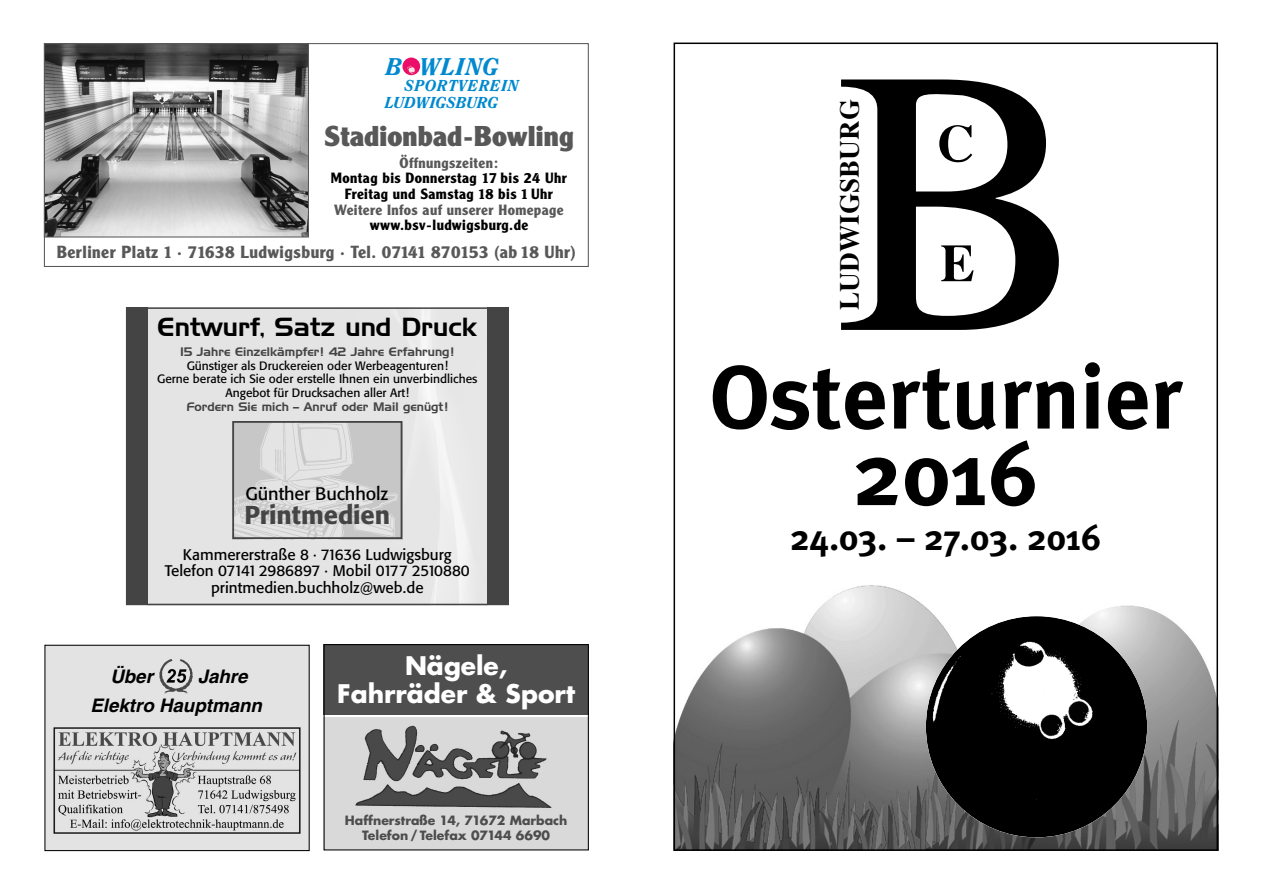
<style>
.page{position:relative;width:1262px;height:893px;background:#fff}
.page>*{position:absolute;margin:0;border:0;box-sizing:border-box;transform-origin:0 0}
.t1{font:378px "Times";color:#000}
.t2{font:700 90px/76.5px "Meta Plus";color:#000;text-align:center}
.t3{font:700 52.5px "Times";color:#000}
.t4{font:700 36px "Meta Plus";color:#000}
.t5{font:900 28.05px "Clearface Gothic LH";letter-spacing:.005em;color:#585858}
.t6{font:700 27.3px "Times";color:#000}
.t7{font:25.5px "Handel Gothic BT";color:#000}
.t8{font:500 25.5px "Formata BQ";letter-spacing:-.005em;color:#444}
.t9{font:700 24.9px/28px "Futura";color:#fff;text-align:center}
.t10{font:italic 800 24.15px "Clearface";letter-spacing:.035em;color:#0089cf}
.t11{font:italic 700 18.75px/29.1px "Helvetica";color:#000}
.t12{font:18px "Formata BQ";letter-spacing:-.005em;color:#000}
.t13{font:700 17.1px "Clearface Gothic LH";letter-spacing:.03em;color:#585858}
.t14{font:italic 800 15.75px/16.6px "Clearface";letter-spacing:.02em;color:#0089cf}
.t15{font:15.15px/16.5px "Formata BQ";color:#000;text-align:center}
.t16{font:700 14.55px/15.6px "Clearface Gothic LH";letter-spacing:.03em;color:#000;text-align:center}
.t17{font:700 14.55px "Clearface Gothic LH";letter-spacing:.03em;color:#585858}
.t18{font:700 12.45px/14.5px "Futura";color:#4d4d4d;text-align:center}
.t19{font:12px/13.5px "Formata BQ";color:#000;text-align:center}
.t20{font:12px "Handel Gothic BT";color:#444}
</style>
<div class="page">
<img style="left:46px;top:45px;width:261px;height:190px">
<div style="left:44px;top:43px;width:265px;height:194px;border:1px solid #585858"></div>
<img style="left:402px;top:58px;width:18px;height:17px;border-radius:50%">
<svg style="left:44px;top:644px;width:266px;height:208px;background:#c9c9c9"></svg>
<img style="left:133px;top:655px;width:88px;height:58px">
<img style="left:325px;top:717px;width:262px;height:131px">
<div style="left:323px;top:644px;width:266px;height:70px;background:#4e4e4e"></div>
<div style="left:329px;top:814px;width:254px;height:31px;background:#d9d9d9"></div>
<div style="left:323px;top:644px;width:266px;height:206px;border:1px solid #000"></div>
<img style="left:147px;top:310px;width:340px;height:292px">
<img style="left:235px;top:424px;width:164px;height:112px">
<div style="left:232px;top:421px;width:170px;height:118px;border:2px solid #444"></div>
<div style="left:126px;top:307px;width:21px;height:298px;background:#444"></div>
<div style="left:487px;top:307px;width:22px;height:298px;background:#444"></div>
<img style="left:676px;top:585px;width:539px;height:262px">
<img style="left:926px;top:616px;width:221px;height:221px;border-radius:50%">
<h3 class="t10" style="left:386px;top:56px;width:114px">B WLING</h3>
<h3 class="t14" style="left:385px;top:78px;width:135px;text-indent:20px">SPORTVEREIN<br>LUDWIGSBURG</h3>
<h3 class="t5" style="left:324px;top:126px;width:251px">Stadionbad-Bowling</h3>
<p class="t17" style="left:399px;top:157px;width:100px">Öffnungszeiten:</p>
<p class="t16" style="left:331px;top:172px;width:237px">Montag bis Donnerstag 17 bis 24 Uhr<br>Freitag und Samstag 18 bis 1 Uhr</p>
<p class="t17" style="left:334px;top:204px;width:231px">Weitere Infos auf unserer Homepage</p>
<p class="t16" style="left:370px;top:218px;width:160px">www.bsv-ludwigsburg.de</p>
<h3 class="t13" style="left:57px;top:245px;width:520px">Berliner Platz 1 · 71638 Ludwigsburg · Tel. 07141 870153 (ab 18 Uhr)</h3>
<h3 class="t7" style="left:157px;top:318px;width:321px">Entwurf, Satz und Druck</h3>
<p class="t20" style="left:180px;top:347px;width:275px">15 Jahre Einzelkämpfer! 42 Jahre Erfahrung!</p>
<p class="t19" style="left:157px;top:359px;width:322px">Günstiger als Druckereien oder Werbeagenturen!<br>Gerne berate ich Sie oder erstelle Ihnen ein unverbindliches<br>Angebot für Drucksachen aller Art!</p>
<p class="t20" style="left:186px;top:402px;width:263px">Fordern Sie mich – Anruf oder Mail genügt!</p>
<h3 class="t12" style="left:245px;top:485px;width:144px">Günther Buchholz</h3>
<h3 class="t8" style="left:244px;top:503px;width:147px">Printmedien</h3>
<p class="t15" style="left:165px;top:547px;width:306px">Kammererstraße 8 · 71636 Ludwigsburg<br>Telefon 071412986897 · Mobil 0177 2510880 printmedien.buchholz@web.de</p>
<h3 class="t11" style="left:110px;top:663px;width:44px">Über</h3>
<h3 class="t11" style="left:90px;top:663px;width:173px;text-indent:107px">Jahre<br>Elektro Hauptmann</h3>
<h3 class="t9" style="left:337px;top:654px;width:240px">Nägele,<br>Fahrräder &amp; Sport</h3>
<p class="t18" style="left:345px;top:814px;width:224px">Haffnerstraße 14, 71672 Marbach<br>Telefon / Telefax 07144 6690</p>
<h1 class="t1" style="left:833px;top:66px;width:254px">B</h1>
<h3 class="t6" style="left:839px;top:310px;width:212px;rotate:-90deg">LUDWIGSBURG</h3>
<h3 class="t3" style="left:937px;top:125px;width:39px">C</h3>
<h3 class="t3" style="left:940px;top:244px;width:37px">E</h3>
<h2 class="t2" style="left:709px;top:365px;width:474px">Osterturnier<br>2016</h2>
<h3 class="t4" style="left:790px;top:524px;width:313px">24.03. – 27.03. 2016</h3>
</div>
